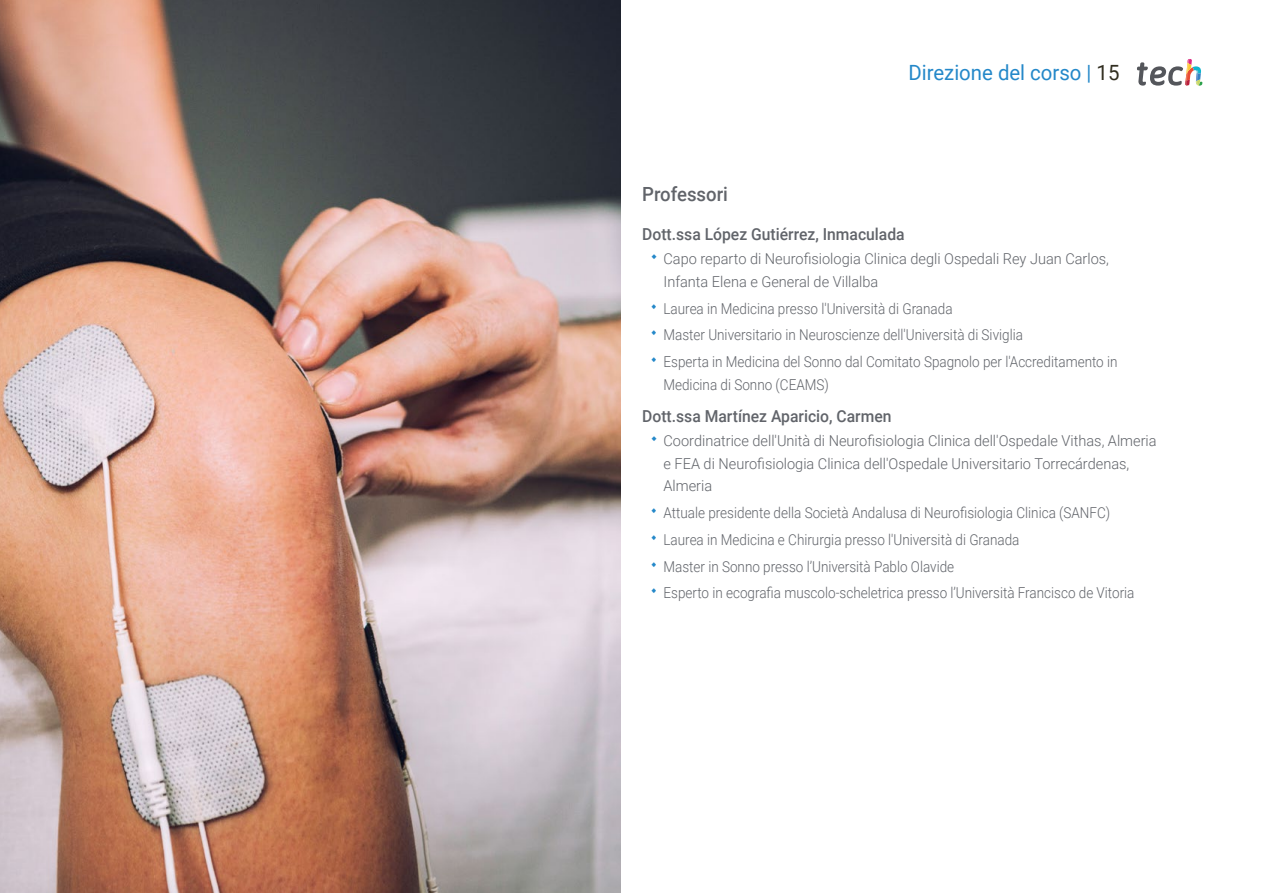
<style>
.page{position:relative;width:1263px;height:893px;background:#fff}
.page>*{position:absolute;margin:0;border:0;box-sizing:border-box;transform-origin:0 0}
.t1{font:21px "Roboto";color:#2488c9}
.t2{font:500 19.5px "Roboto";color:#61646a;scale:.95 1}
.t3{font:500 16.5px "Roboto";color:#61646a;scale:.95 1}
.t4{font:300 15px/26.7px "Roboto";color:#61646a;scale:.9 1}
.t5{font:300 15px/22.5px "Roboto";color:#61646a}
.s1{color:#312e20}
</style>
<div class="page">
<svg style="left:1137px;top:59px;width:65px;height:27px"></svg>
<img style="left:0;top:0;width:621px;height:893px">
<h1 class="t1" style="left:908px;top:57px;width:213px">Direzione del corso | <span class="s1">15</span></h1>
<h2 class="t2" style="left:642px;top:180px;width:92px">Professori</h2>
<p class="t3" style="left:642px;top:222px;width:278px">Dott.ssa López Gutiérrez, Inmaculada</p>
<p class="t5" style="left:663px;top:247px;width:447px">Capo reparto di Neurofisiologia Clinica degli Ospedali Rey Juan Carlos,<br>Infanta Elena e General de Villalba</p>
<p class="t4" style="left:663px;top:294px;width:506px">Laurea in Medicina presso l'Università di Granada<br>Master Universitario in Neuroscienze dell'Università di Siviglia<br>Esperta in Medicina del Sonno dal Comitato Spagnolo per l'Accreditamento in</p>
<p class="t4" style="left:663px;top:370px;width:185px">Medicina di Sonno (CEAMS)</p>
<p class="t3" style="left:642px;top:404px;width:264px">Dott.ssa Martínez Aparicio, Carmen</p>
<p class="t5" style="left:663px;top:429px;width:495px">Coordinatrice dell'Unità di Neurofisiologia Clinica dell'Ospedale Vithas, Almeria e FEA di Neurofisiologia Clinica dell'Ospedale Universitario Torrecárdenas,<br>Almeria</p>
<p class="t4" style="left:663px;top:499px;width:525px">Attuale presidente della Società Andalusa di Neurofisiologia Clinica (SANFC)<br>Laurea in Medicina e Chirurgia presso l'Università di Granada<br>Master in Sonno presso l’Università Pablo Olavide<br>Esperto in ecografia muscolo-scheletrica presso l’Università Francisco de Vitoria</p>
</div>
